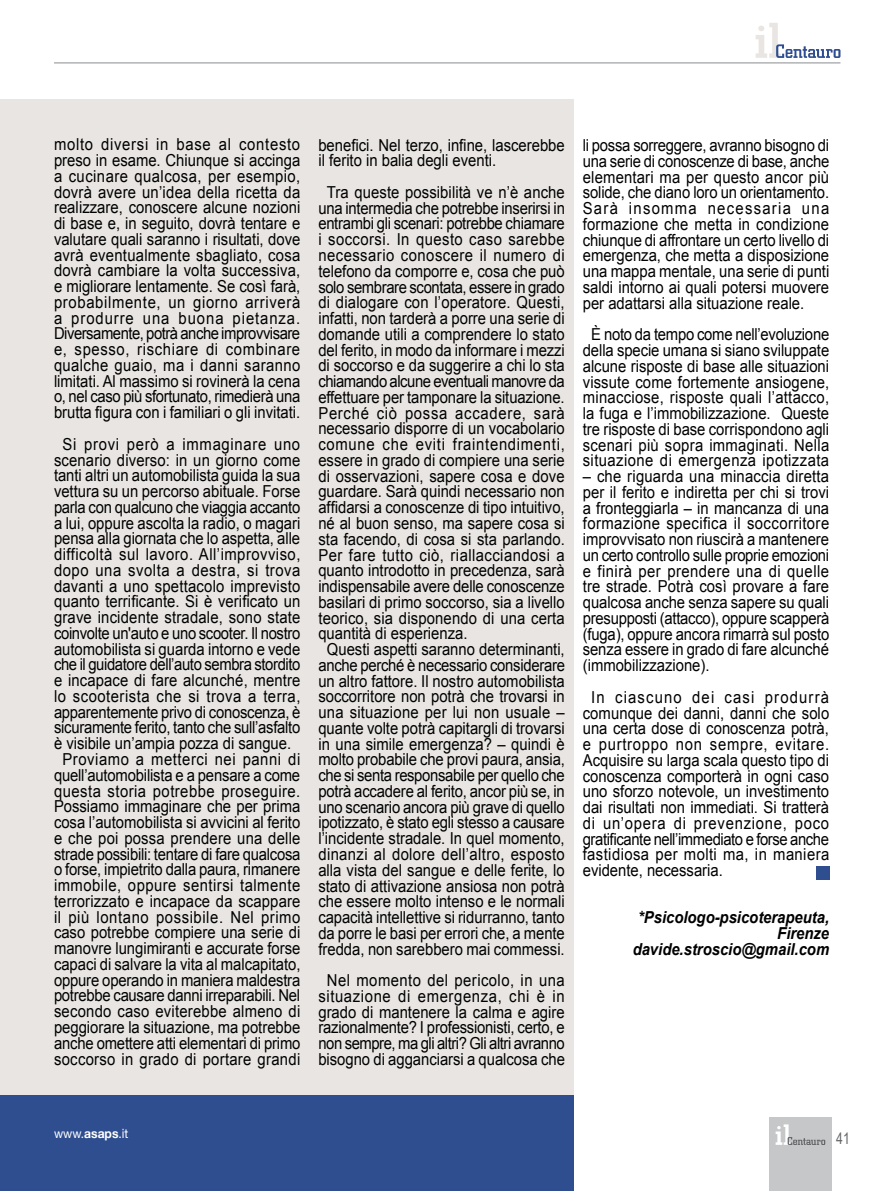
<style>
.page{position:relative;width:893px;height:1191px;background:#fff}
.page>*{position:absolute;margin:0;border:0;box-sizing:border-box;transform-origin:0 0}
.t1{font:16.5px/15.8px "Arial";color:#000;text-align:justify;scale:.9 1}
.t2{font:16.5px "Arial";letter-spacing:.03em;color:#000;scale:.9 1}
.t3{font:16.5px "Arial";letter-spacing:-.02em;color:#000;scale:.9 1}
.t4{font:16.5px "Arial";letter-spacing:-.025em;color:#000;scale:.9 1}
.t5{font:italic 700 16.5px/15.8px "Arial";color:#000;text-align:right;scale:.9 1}
.t6{font:16.5px "Arial";letter-spacing:.045em;color:#000;scale:.9 1}
.t7{font:16.5px "Arial";letter-spacing:-.03em;color:#000;scale:.9 1}
.t8{font:16.5px "Arial";letter-spacing:.025em;color:#000;scale:.9 1}
.t9{font:15.75px "Arial Narrow";color:#646567;scale:.95 1}
.t10{font:12.75px "Helvetica Neue";color:#fff;scale:.95 1}
.s1{font-weight:700}
</style>
<div class="page">
<div style="left:0;top:1029px;width:574px;height:162px;background:#2e4e8f"></div>
<div style="left:0;top:99px;width:574px;height:995px;background:#e8e5e2"></div>
<hr style="left:54px;top:62px;width:786px;height:2px;background:#b1b3b4">
<div style="left:770px;top:1117px;width:62px;height:74px;background:#c6c7c8"></div>
<svg style="left:776px;top:1124px;width:49px;height:21px"></svg>
<svg style="left:756px;top:23px;width:84px;height:35px"></svg>
<div style="left:816px;top:866px;width:13px;height:13px;background:#2e4e8f"></div>
<p class="t1" style="left:54px;top:137px;width:275px">molto diversi in base al contesto preso in esame. Chiunque si accinga a cucinare qualcosa, per esempio, dovrà avere un’idea della ricetta da realizzare, conoscere alcune nozioni di base e, in seguito, dovrà tentare e valutare quali saranno i risultati, dove avrà eventualmente sbagliato, cosa dovrà cambiare la volta successiva, e migliorare lentamente. Se così farà, probabilmente, un giorno arriverà a produrre una buona pietanza.<br>Diversamente, potrà anche improvvisare e, spesso, rischiare di combinare qualche guaio, ma i danni saranno limitati. Al massimo si rovinerà la cena o, nel caso più sfortunato, rimedierà una brutta figura con i familiari o gli invitati.</p>
<p class="t1" style="left:54px;top:436px;width:275px;text-align:center">Si provi però a immaginare uno scenario diverso: in un giorno come tanti altri un automobilista guida la sua vettura su un percorso abituale. Forse parla con qualcuno che viaggia accanto a lui, oppure ascolta la radio, o magari pensa alla giornata che lo aspetta, alle difficoltà sul lavoro. All’improvviso, dopo una svolta a destra, si trova davanti a uno spettacolo imprevisto quanto terrificante. Si è verificato un grave incidente stradale, sono state coinvolte un'auto e uno scooter. Il nostro automobilista si guarda intorno e vede che il guidatore dell’auto sembra stordito e incapace di fare alcunché, mentre lo scooterista che si trova a terra, apparentemente privo di conoscenza, è sicuramente ferito, tanto che sull’asfalto è visibile un’ampia pozza di sangue.<br>Proviamo a metterci nei panni di quell’automobilista e a pensare a come questa storia potrebbe proseguire.<br>Possiamo immaginare che per prima cosa l’automobilista si avvicini al ferito e che poi possa prendere una delle strade possibili: tentare di fare qualcosa o forse, impietrito dalla paura, rimanere immobile, oppure sentirsi talmente terrorizzato e incapace da scappare il più lontano possibile. Nel primo caso potrebbe compiere una serie di manovre lungimiranti e accurate forse capaci di salvare la vita al malcapitato, oppure operando in maniera maldestra potrebbe causare danni irreparabili. Nel secondo caso eviterebbe almeno di peggiorare la situazione, ma potrebbe anche omettere atti elementari di primo soccorso in grado di portare grandi</p>
<p class="t1" style="left:318px;top:137px;width:275px">benefici. Nel terzo, infine, lascerebbe il ferito in balia degli eventi.</p>
<p class="t1" style="left:327px;top:184px;width:266px">Tra queste possibilità ve n’è anche</p>
<p class="t1" style="left:318px;top:200px;width:275px">una intermedia che potrebbe inserirsi in</p>
<p class="t3" style="left:318px;top:213px;width:275px">entrambi gli scenari: potrebbe chiamare</p>
<p class="t2" style="left:318px;top:229px;width:275px">i soccorsi. In questo caso sarebbe</p>
<p class="t2" style="left:318px;top:244px;width:275px">necessario conoscere il numero di</p>
<p class="t1" style="left:318px;top:263px;width:275px">telefono da comporre e, cosa che può</p>
<p class="t4" style="left:318px;top:276px;width:275px">solo sembrare scontata, essere in grado</p>
<p class="t1" style="left:318px;top:295px;width:275px">di dialogare con l’operatore. Questi,</p>
<p class="t1" style="left:318px;top:310px;width:275px">infatti, non tarderà a porre una serie di</p>
<p class="t1" style="left:318px;top:326px;width:275px">domande utili a comprendere lo stato</p>
<p class="t1" style="left:318px;top:342px;width:275px">del ferito, in modo da informare i mezzi</p>
<p class="t1" style="left:318px;top:358px;width:275px">di soccorso e da suggerire a chi lo sta</p>
<p class="t7" style="left:318px;top:370px;width:275px">chiamando alcune eventuali manovre da</p>
<p class="t1" style="left:318px;top:389px;width:275px">effettuare per tamponare la situazione.</p>
<p class="t6" style="left:318px;top:402px;width:275px">Perché ciò possa accadere, sarà</p>
<p class="t1" style="left:318px;top:421px;width:275px">necessario disporre di un vocabolario</p>
<p class="t6" style="left:318px;top:433px;width:275px">comune che eviti fraintendimenti,</p>
<p class="t1" style="left:318px;top:452px;width:275px">essere in grado di compiere una serie</p>
<p class="t1" style="left:318px;top:468px;width:275px">di osservazioni, sapere cosa e dove</p>
<p class="t1" style="left:318px;top:484px;width:275px">guardare. Sarà quindi necessario non</p>
<p class="t1" style="left:318px;top:500px;width:275px">affidarsi a conoscenze di tipo intuitivo,</p>
<p class="t1" style="left:318px;top:515px;width:275px">né al buon senso, ma sapere cosa si</p>
<p class="t1" style="left:318px;top:531px;width:275px">sta facendo, di cosa si sta parlando.</p>
<p class="t2" style="left:318px;top:544px;width:275px">Per fare tutto ciò, riallacciandosi a</p>
<p class="t1" style="left:318px;top:563px;width:275px">quanto introdotto in precedenza, sarà</p>
<p class="t1" style="left:318px;top:578px;width:275px">indispensabile avere delle conoscenze</p>
<p class="t1" style="left:318px;top:594px;width:275px">basilari di primo soccorso, sia a livello</p>
<p class="t1" style="left:318px;top:610px;width:275px">teorico, sia disponendo di una certa</p>
<p class="t1" style="left:318px;top:626px;width:167px">quantità di esperienza.</p>
<p class="t1" style="left:327px;top:641px;width:266px">Questi aspetti saranno determinanti,</p>
<p class="t3" style="left:318px;top:654px;width:275px">anche perché è necessario considerare</p>
<p class="t1" style="left:318px;top:673px;width:275px">un altro fattore. Il nostro automobilista</p>
<p class="t1" style="left:318px;top:689px;width:275px">soccorritore non potrà che trovarsi in</p>
<p class="t1" style="left:318px;top:704px;width:275px">una situazione per lui non usuale –</p>
<p class="t1" style="left:318px;top:720px;width:275px">quante volte potrà capitargli di trovarsi</p>
<p class="t1" style="left:318px;top:736px;width:275px">in una simile emergenza? – quindi è</p>
<p class="t1" style="left:318px;top:752px;width:275px">molto probabile che provi paura, ansia,</p>
<p class="t4" style="left:318px;top:764px;width:275px">che si senta responsabile per quello che</p>
<p class="t1" style="left:318px;top:783px;width:275px">potrà accadere al ferito, ancor più se, in</p>
<p class="t1" style="left:318px;top:799px;width:275px">uno scenario ancora più grave di quello</p>
<p class="t1" style="left:318px;top:815px;width:275px">ipotizzato, è stato egli stesso a causare</p>
<p class="t1" style="left:318px;top:830px;width:275px">l’incidente stradale. In quel momento,</p>
<p class="t8" style="left:318px;top:843px;width:275px">dinanzi al dolore dell’altro, esposto</p>
<p class="t1" style="left:318px;top:862px;width:275px">alla vista del sangue e delle ferite, lo</p>
<p class="t1" style="left:318px;top:878px;width:275px">stato di attivazione ansiosa non potrà</p>
<p class="t1" style="left:318px;top:893px;width:275px">che essere molto intenso e le normali</p>
<p class="t1" style="left:318px;top:909px;width:275px">capacità intellettive si ridurranno, tanto</p>
<p class="t1" style="left:318px;top:925px;width:275px">da porre le basi per errori che, a mente</p>
<p class="t1" style="left:318px;top:941px;width:275px">fredda, non sarebbero mai commessi.</p>
<p class="t1" style="left:318px;top:972px;width:275px;text-align:center">Nel momento del pericolo, in una situazione di emergenza, chi è in grado di mantenere la calma e agire razionalmente? I professionisti, certo, e non sempre, ma gli altri? Gli altri avranno bisogno di agganciarsi a qualcosa che</p>
<p class="t1" style="left:583px;top:138px;width:275px">li possa sorreggere, avranno bisogno di una serie di conoscenze di base, anche elementari ma per questo ancor più solide, che diano loro un orientamento.<br>Sarà insomma necessaria una formazione che metta in condizione chiunque di affrontare un certo livello di emergenza, che metta a disposizione una mappa mentale, una serie di punti saldi intorno ai quali potersi muovere per adattarsi alla situazione reale.</p>
<p class="t1" style="left:583px;top:327px;width:275px;text-align:center">È noto da tempo come nell’evoluzione della specie umana si siano sviluppate alcune risposte di base alle situazioni vissute come fortemente ansiogene, minacciose, risposte quali l’attacco, la fuga e l’immobilizzazione. Queste tre risposte di base corrispondono agli scenari più sopra immaginati. Nella situazione di emergenza ipotizzata</p>
<p class="t1" style="left:583px;top:468px;width:275px">– che riguarda una minaccia diretta per il ferito e indiretta per chi si trovi a fronteggiarla – in mancanza di una formazione specifica il soccorritore improvvisato non riuscirà a mantenere un certo controllo sulle proprie emozioni e finirà per prendere una di quelle tre strade. Potrà così provare a fare qualcosa anche senza sapere su quali presupposti (attacco), oppure scapperà (fuga), oppure ancora rimarrà sul posto senza essere in grado di fare alcunché (immobilizzazione).</p>
<p class="t1" style="left:583px;top:689px;width:275px;text-indent:9px">In ciascuno dei casi produrrà comunque dei danni, danni che solo una certa dose di conoscenza potrà, e purtroppo non sempre, evitare.<br>Acquisire su larga scala questo tipo di conoscenza comporterà in ogni caso uno sforzo notevole, un investimento dai risultati non immediati. Si tratterà di un’opera di prevenzione, poco gratificante nell’immediato e forse anche fastidiosa per molti ma, in maniera evidente, necessaria.</p>
<p class="t5" style="left:633px;top:910px;width:220px">*Psicologo-psicoterapeuta,<br>Firenze davide.stroscio@gmail.com</p>
<p class="t10" style="left:54px;top:1126px;width:80px">www.<span class="s1">asaps</span>.it</p>
<p class="t9" style="left:836px;top:1126px;width:16px">41</p>
</div>
